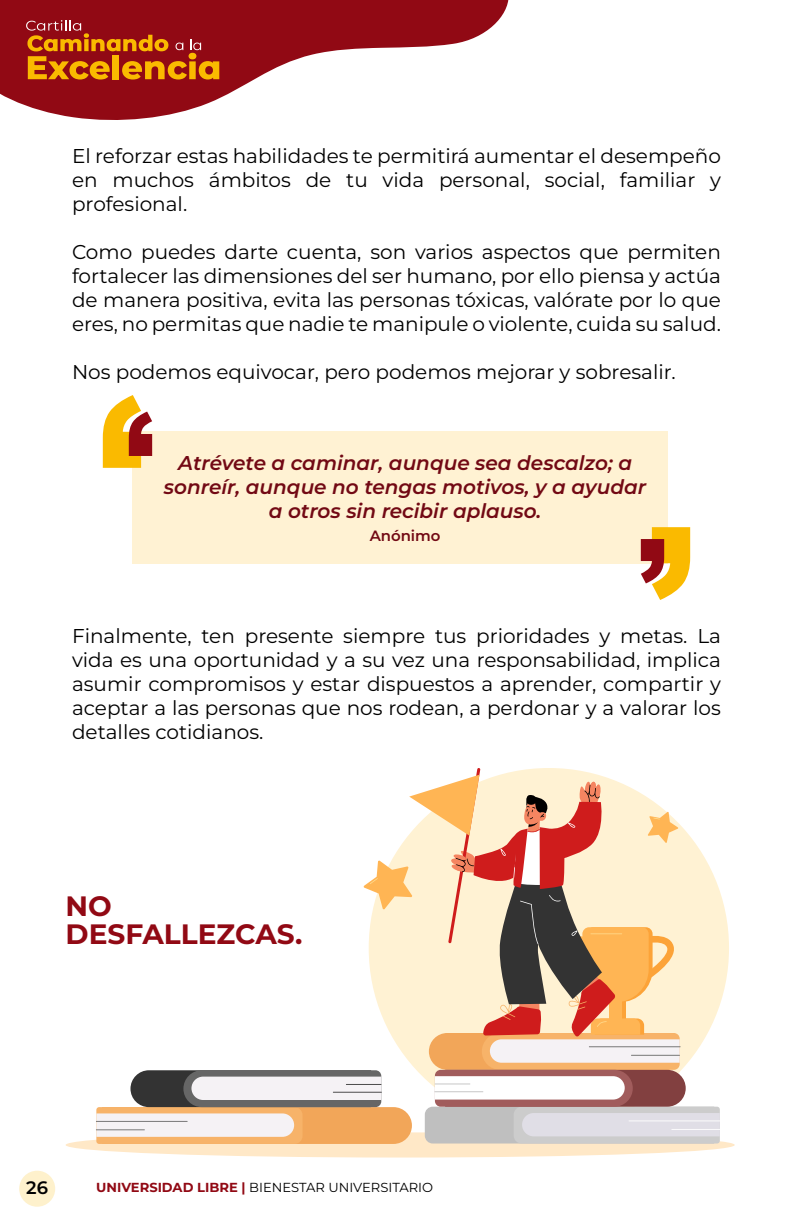
<style>
.page{position:relative;width:793px;height:1224px;background:#fff}
.page>*{position:absolute;margin:0;border:0;box-sizing:border-box;transform-origin:0 0}
.t1{font:700 28px/28px "Montserrat";color:#910914}
.t2{font:20px/24px "Montserrat";color:#000;text-align:justify}
.t3{font:italic 600 20px/24px "Montserrat";color:#720914;text-align:center}
.t4{font:600 18px "Montserrat";color:#000}
.t5{font:600 15px "Montserrat";color:#720914}
.t6{font:13px "Montserrat";color:#000}
.s1{font-weight:700;color:#910914}
</style>
<div class="page">
<svg style="left:0;top:0;width:508px;height:120px;fill:#910914"></svg>
<div style="left:19px;top:1171px;width:36px;height:36px;background:#fef1cc;border-radius:50%"></div>
<svg style="left:26px;top:20px;width:193px;height:60px;background:#b24212"></svg>
<div style="left:133px;top:431px;width:535px;height:133px;background:#fff2d3"></div>
<svg style="left:103px;top:395px;width:49px;height:73px"></svg>
<svg style="left:640px;top:527px;width:50px;height:73px"></svg>
<div style="left:66px;top:1132px;width:668px;height:26px;background:#ffe8c7;border-radius:50%"></div>
<svg style="left:96px;top:768px;width:624px;height:376px"></svg>
<p class="t2" style="left:72px;top:144px;width:650px">El reforzar estas habilidades te permitirá aumentar el desempeño en muchos ámbitos de tu vida personal, social, familiar y profesional.</p>
<p class="t2" style="left:72px;top:240px;width:650px">Como puedes darte cuenta, son varios aspectos que permiten fortalecer las dimensiones del ser humano, por ello piensa y actúa de manera positiva, evita las personas tóxicas, valórate por lo que eres, no permitas que nadie te manipule o violente, cuida su salud.</p>
<p class="t2" style="left:72px;top:360px;width:605px">Nos podemos equivocar, pero podemos mejorar y sobresalir.</p>
<p class="t3" style="left:164px;top:450px;width:484px">Atrévete a caminar, aunque sea descalzo; a sonreír, aunque no tengas motivos, y a ayudar a otros sin recibir aplauso.</p>
<p class="t5" style="left:369px;top:526px;width:72px">Anónimo</p>
<p class="t2" style="left:72px;top:624px;width:650px">Finalmente, ten presente siempre tus prioridades y metas. La vida es una oportunidad y a su vez una responsabilidad, implica asumir compromisos y estar dispuestos a aprender, compartir y aceptar a las personas que nos rodean, a perdonar y a valorar los detalles cotidianos.</p>
<h1 class="t1" style="left:66px;top:891px;width:238px">NO<br>DESFALLEZCAS.</h1>
<p class="t4" style="left:26px;top:1176px;width:23px">26</p>
<p class="t6" style="left:96px;top:1179px;width:338px"><span class="s1">UNIVERSIDAD LIBRE |</span> BIENESTAR UNIVERSITARIO</p>
</div>
